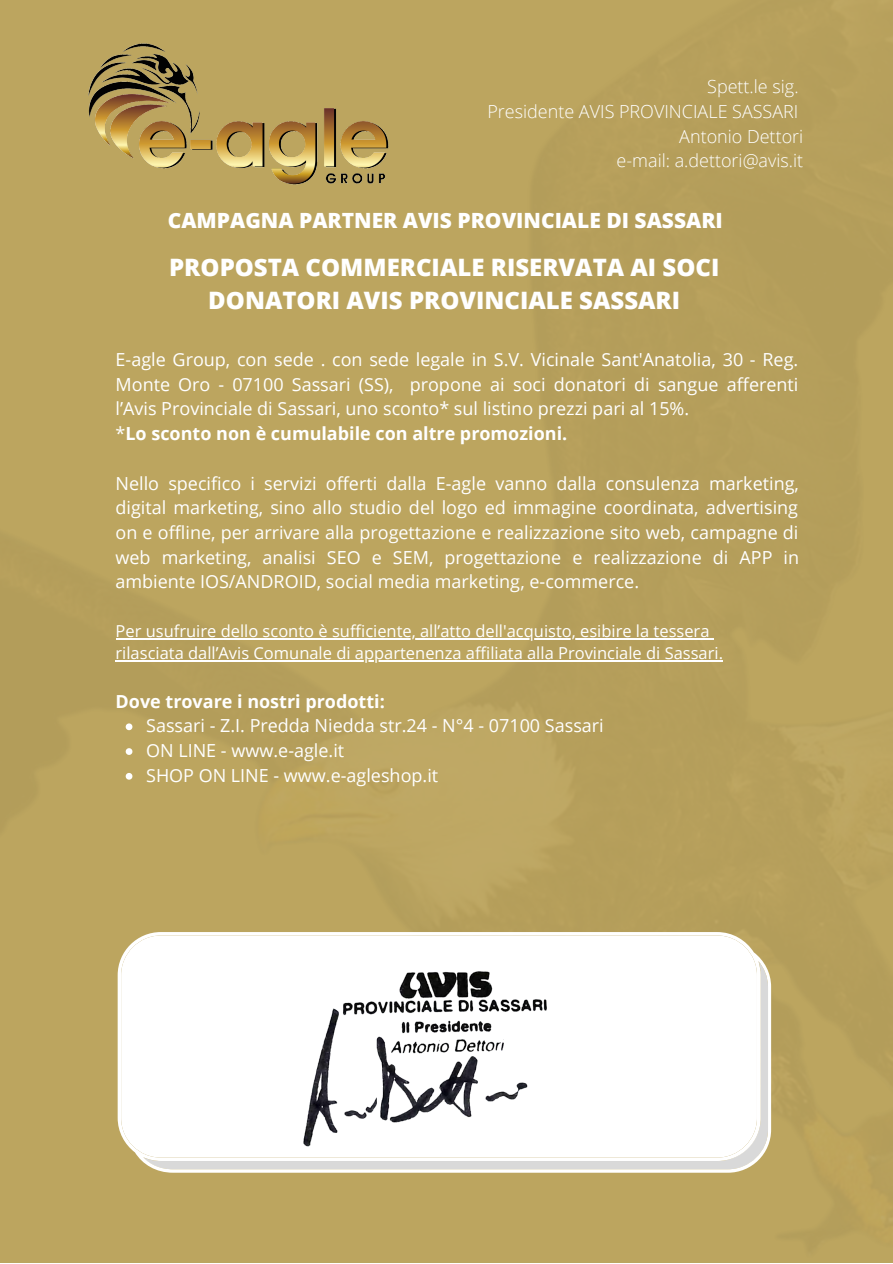
<style>
.page{position:relative;width:893px;height:1264px;background:#fff}
.page>*{position:absolute;margin:0;border:0;box-sizing:border-box;transform-origin:0 0}
.t1{font:800 24px/32.5px "Open Sans";color:#fff;text-align:center}
.t2{font:800 21px "Open Sans";color:#fff}
.t3{font:18px/24.8px "Open Sans";color:#fff}
.t4{font:300 18px/24.8px "Open Sans";color:#fff;text-align:right}
.t5{font:700 18px "Open Sans";color:#fff}
.t6{font:16.5px/22.5px "Open Sans";color:#fff}
.s1{font-weight:700}
</style>
<div class="page">
<div style="left:0;top:0;width:892px;height:1262px;background:#bca55f"></div>
<svg style="left:126px;top:723px;width:6px;height:7px"></svg>
<svg style="left:126px;top:748px;width:6px;height:7px"></svg>
<svg style="left:126px;top:773px;width:6px;height:6px"></svg>
<hr style="left:116px;top:638px;width:593px;height:1px;background:#fff">
<hr style="left:116px;top:660px;width:607px;height:1px;background:#fff">
<svg style="left:118px;top:932px;width:653px;height:240px"></svg>
<img style="left:256px;top:957px;width:334px;height:204px">
<img style="left:56px;top:20px;width:367px;height:183px">
<p class="t4" style="left:487px;top:74px;width:317px">Spett.le sig.<br>Presidente AVIS PROVINCIALE SASSARI<br>Antonio Dettori<br>e-mail: a.dettori@avis.it</p>
<p class="t2" style="left:168px;top:206px;width:556px">CAMPAGNA PARTNER AVIS PROVINCIALE DI SASSARI</p>
<h1 class="t1" style="left:169px;top:251px;width:551px">PROPOSTA COMMERCIALE RISERVATA AI SOCI<br>DONATORI AVIS PROVINCIALE SASSARI</h1>
<p class="t3" style="left:116px;top:346px;width:684px">E-agle Group, con sede . con sede legale in S.V. Vicinale Sant'Anatolia, 30 - Reg.<br>Monte Oro - 07100 Sassari (SS), propone ai soci donatori di sangue afferenti l’Avis Provinciale di Sassari, uno sconto* sul listino prezzi pari al 15%.<br>*<span class="s1">Lo sconto non è cumulabile con altre promozioni.</span></p>
<p class="t3" style="left:116px;top:470px;width:685px;text-align:justify">Nello specifico i servizi offerti dalla E-agle vanno dalla consulenza marketing, digital marketing, sino allo studio del logo ed immagine coordinata, advertising on e offline, per arrivare alla progettazione e realizzazione sito web, campagne di web marketing, analisi SEO e SEM, progettazione e realizzazione di APP in ambiente IOS/ANDROID, social media marketing, e-commerce.</p>
<p class="t6" style="left:116px;top:619px;width:609px">Per usufruire dello sconto è sufficiente, all’atto dell'acquisto, esibire la tessera rilasciata dall’Avis Comunale di appartenenza affiliata alla Provinciale di Sassari.</p>
<p class="t5" style="left:116px;top:688px;width:271px">Dove trovare i nostri prodotti:</p>
<p class="t3" style="left:146px;top:713px;width:459px">Sassari - Z.I. Predda Niedda str.24 - N°4 - 07100 Sassari<br>ON LINE - www.e-agle.it<br>SHOP ON LINE - www.e-agleshop.it</p>
</div>
